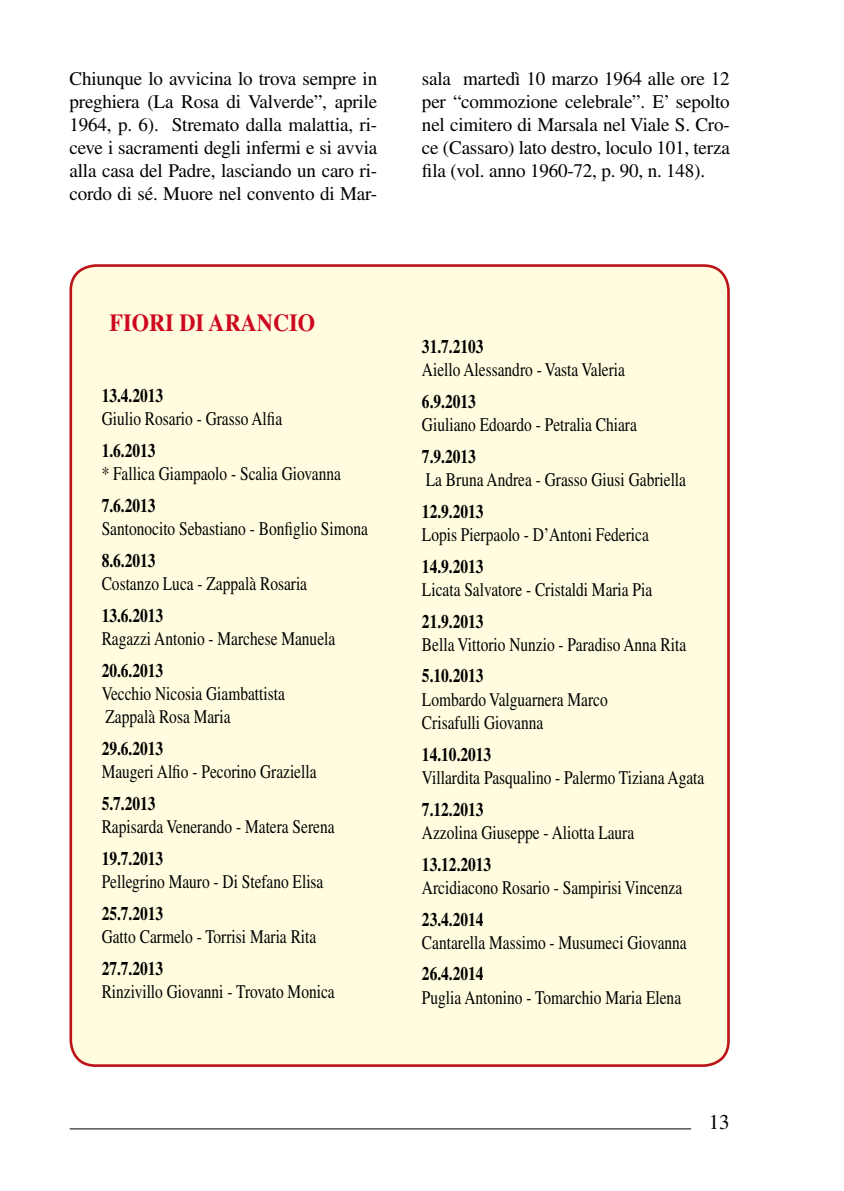
<style>
.page{position:relative;width:844px;height:1191px;background:#fff}
.page>*{position:absolute;margin:0;border:0;box-sizing:border-box;transform-origin:0 0}
.t1{font:700 24.5px "Times";color:#cd071e;scale:.91 1}
.t2{font:21px "Times";color:#000}
.t3{font:19.25px/23.1px "Times";color:#000;scale:.8 1}
.t4{font:19.25px/23.1px "Times";color:#000;text-align:justify}
.t5{font:700 19.25px "Times";color:#000;scale:.8 1}
</style>
<div class="page">
<hr style="left:70px;top:1128px;width:621px;height:1px;background:#000">
<div style="left:71px;top:265px;width:657px;height:800px;background:#fffcdf;border-radius:25px"></div>
<div style="left:69px;top:264px;width:660px;height:803px;border:3px solid #bd1217;border-radius:25px"></div>
<p class="t4" style="left:69px;top:66px;width:309px">Chiunque lo avvicina lo trova sempre in preghiera (La Rosa di Valverde”, aprile 1964, p. 6). Stremato dalla malattia, ri&shy;ceve i sacramenti degli infermi e si avvia alla casa del Padre, lasciando un caro ri&shy;cordo di sé. Muore nel convento di Mar-</p>
<p class="t4" style="left:422px;top:66px;width:309px">sala martedì 10 marzo 1964 alle ore 12 per “commozione celebrale”. E’ sepolto nel cimitero di Marsala nel Viale S. Cro&shy;ce (Cassaro) lato destro, loculo 101, terza fila (vol. anno 1960-72, p. 90, n. 148).</p>
<p class="t1" style="left:109px;top:308px;width:227px">FIORI DI ARANCIO</p>
<p class="t5" style="left:102px;top:384px;width:79px">13.4.2013</p>
<p class="t3" style="left:102px;top:407px;width:227px">Giulio Rosario - Grasso Alfia</p>
<p class="t5" style="left:102px;top:439px;width:69px">1.6.2013</p>
<p class="t3" style="left:102px;top:462px;width:300px">* Fallica Giampaolo - Scalia Giovanna</p>
<p class="t5" style="left:102px;top:494px;width:69px">7.6.2013</p>
<p class="t3" style="left:102px;top:517px;width:334px">Santonocito Sebastiano - Bonfiglio Simona</p>
<p class="t5" style="left:102px;top:549px;width:69px">8.6.2013</p>
<p class="t3" style="left:102px;top:572px;width:258px">Costanzo Luca - Zappalà Rosaria</p>
<p class="t5" style="left:102px;top:604px;width:79px">13.6.2013</p>
<p class="t3" style="left:102px;top:627px;width:293px">Ragazzi Antonio - Marchese Manuela</p>
<p class="t5" style="left:102px;top:659px;width:79px">20.6.2013</p>
<p class="t3" style="left:102px;top:682px;width:230px">Vecchio Nicosia Giambattista<br>Zappalà Rosa Maria</p>
<p class="t5" style="left:102px;top:737px;width:79px">29.6.2013</p>
<p class="t3" style="left:102px;top:760px;width:270px">Maugeri Alfio - Pecorino Graziella</p>
<p class="t5" style="left:102px;top:792px;width:69px">5.7.2013</p>
<p class="t3" style="left:102px;top:815px;width:292px">Rapisarda Venerando - Matera Serena</p>
<p class="t5" style="left:102px;top:847px;width:79px">19.7.2013</p>
<p class="t3" style="left:102px;top:870px;width:279px">Pellegrino Mauro - Di Stefano Elisa</p>
<p class="t5" style="left:102px;top:902px;width:79px">25.7.2013</p>
<p class="t3" style="left:102px;top:925px;width:270px">Gatto Carmelo - Torrisi Maria Rita</p>
<p class="t5" style="left:102px;top:957px;width:79px">27.7.2013</p>
<p class="t3" style="left:102px;top:980px;width:293px">Rinzivillo Giovanni - Trovato Monica</p>
<p class="t5" style="left:422px;top:334px;width:79px">31.7.2103</p>
<p class="t3" style="left:422px;top:357px;width:255px">Aiello Alessandro - Vasta Valeria</p>
<p class="t5" style="left:422px;top:389px;width:69px">6.9.2013</p>
<p class="t3" style="left:422px;top:412px;width:270px">Giuliano Edoardo - Petralia Chiara</p>
<p class="t5" style="left:422px;top:444px;width:69px">7.9.2013</p>
<p class="t3" style="left:426px;top:467px;width:327px">La Bruna Andrea - Grasso Giusi Gabriella</p>
<p class="t5" style="left:422px;top:499px;width:79px">12.9.2013</p>
<p class="t3" style="left:422px;top:522px;width:285px">Lopis Pierpaolo - D’Antoni Federica</p>
<p class="t5" style="left:422px;top:554px;width:79px">14.9.2013</p>
<p class="t3" style="left:422px;top:577px;width:289px">Licata Salvatore - Cristaldi Maria Pia</p>
<p class="t5" style="left:422px;top:609px;width:79px">21.9.2013</p>
<p class="t3" style="left:422px;top:632px;width:332px">Bella Vittorio Nunzio - Paradiso Anna Rita</p>
<p class="t5" style="left:422px;top:664px;width:79px">5.10.2013</p>
<p class="t3" style="left:422px;top:687px;width:234px">Lombardo Valguarnera Marco<br>Crisafulli Giovanna</p>
<p class="t5" style="left:422px;top:742px;width:88px">14.10.2013</p>
<p class="t3" style="left:422px;top:765px;width:354px">Villardita Pasqualino - Palermo Tiziana Agata</p>
<p class="t5" style="left:422px;top:797px;width:79px">7.12.2013</p>
<p class="t3" style="left:422px;top:820px;width:267px">Azzolina Giuseppe - Aliotta Laura</p>
<p class="t5" style="left:422px;top:852px;width:88px">13.12.2013</p>
<p class="t3" style="left:422px;top:875px;width:327px">Arcidiacono Rosario - Sampirisi Vincenza</p>
<p class="t5" style="left:422px;top:907px;width:79px">23.4.2014</p>
<p class="t3" style="left:422px;top:930px;width:332px">Cantarella Massimo - Musumeci Giovanna</p>
<p class="t5" style="left:422px;top:962px;width:79px">26.4.2014</p>
<p class="t3" style="left:422px;top:985px;width:325px">Puglia Antonino - Tomarchio Maria Elena</p>
<p class="t2" style="left:708px;top:1110px;width:22px">13</p>
</div>
